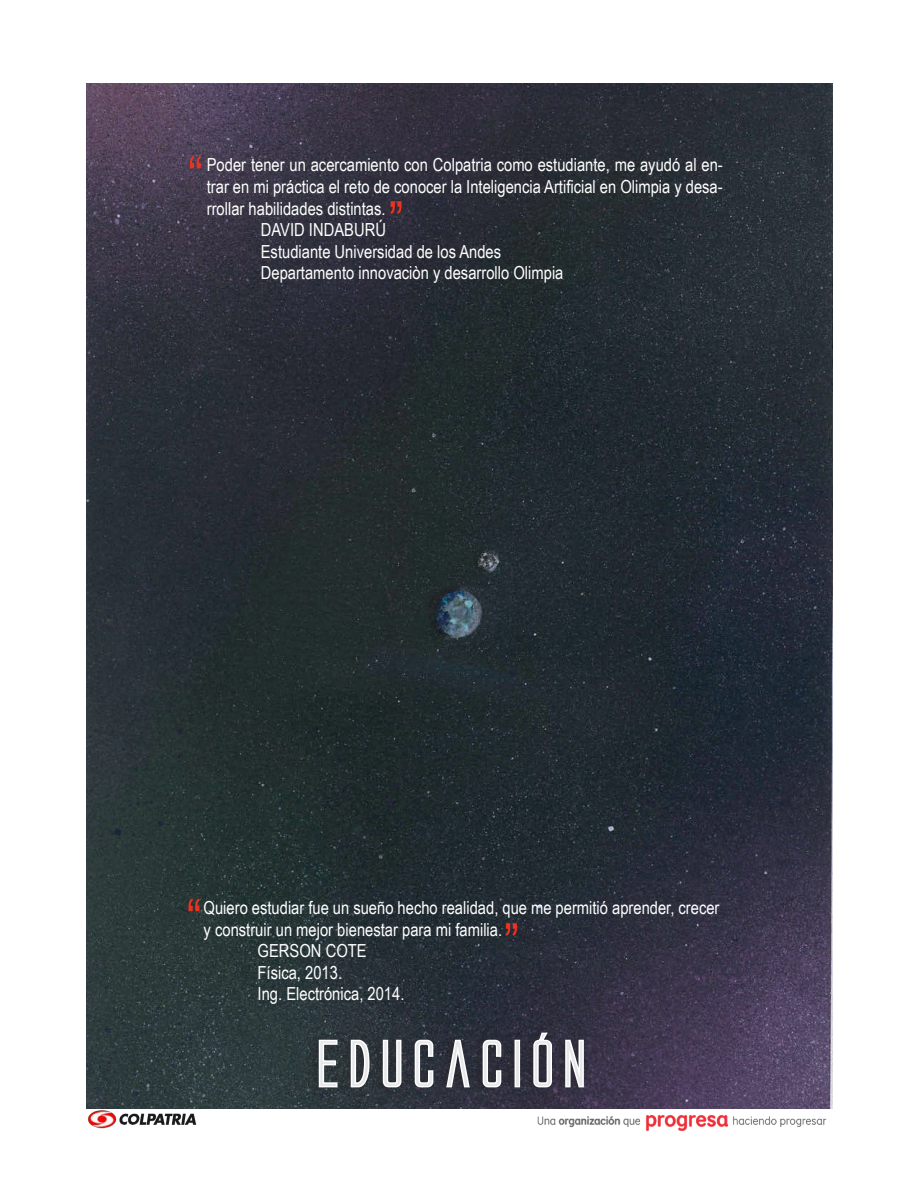
<style>
.page{position:relative;width:918px;height:1188px;background:#fff}
.page>*{position:absolute;margin:0;border:0;box-sizing:border-box;transform-origin:0 0}
.t1{font:59.4px "Alien League Expanded";color:#e6e7e9}
.t2{font:54px "Arial Narrow";color:#ef3122}
.t3{font:18px/21.6px "Arial Narrow";color:#fff}
</style>
<div class="page">
<img style="left:86px;top:1108px;width:113px;height:21px">
<img style="left:537px;top:1115px;width:290px;height:16px">
<img style="left:86px;top:83px;width:747px;height:1025px">
<div style="left:307px;top:1026px;width:281px;height:70px;background:#231f20;opacity:.51"></div>
<svg style="left:317px;top:1038px;width:22px;height:51px"></svg>
<svg style="left:349px;top:1037px;width:22px;height:52px"></svg>
<svg style="left:381px;top:1038px;width:23px;height:52px"></svg>
<svg style="left:412px;top:1038px;width:24px;height:52px"></svg>
<svg style="left:444px;top:1029px;width:28px;height:60px"></svg>
<svg style="left:480px;top:1038px;width:24px;height:52px"></svg>
<svg style="left:531px;top:1030px;width:23px;height:60px"></svg>
<svg style="left:564px;top:1038px;width:21px;height:62px"></svg>
<p class="t2" style="left:188px;top:136px;width:16px">“</p>
<p class="t3" style="left:207px;top:154px;width:517px;text-align:justify">Poder tener un acercamiento con Colpatria como estudiante, me ayudó al en&shy;trar en mi práctica el reto de conocer la Inteligencia Artificial en Olimpia y desa&shy;rrollar habilidades distintas.</p>
<p class="t3" style="left:261px;top:218px;width:127px">DAVID INDABURÚ</p>
<p class="t3" style="left:261px;top:240px;width:242px">Estudiante Universidad de los Andes</p>
<p class="t3" style="left:261px;top:262px;width:304px">Departamento innovaciòn y desarrollo Olimpia</p>
<p class="t2" style="left:389px;top:181px;width:16px">”</p>
<p class="t2" style="left:187px;top:879px;width:16px">“</p>
<p class="t3" style="left:204px;top:896px;width:517px">Quiero estudiar fue un sueño hecho realidad, que me permitió aprender, crecer y construir un mejor bienestar para mi familia.</p>
<p class="t3" style="left:258px;top:939px;width:111px">GERSON COTE</p>
<p class="t3" style="left:258px;top:961px;width:86px">Física, 2013.</p>
<p class="t3" style="left:258px;top:983px;width:148px">Ing. Electrónica, 2014.</p>
<p class="t2" style="left:504px;top:903px;width:16px">”</p>
<p class="t1" style="left:315px;top:1034px;width:280px">EDUCACIÓN</p>
</div>
